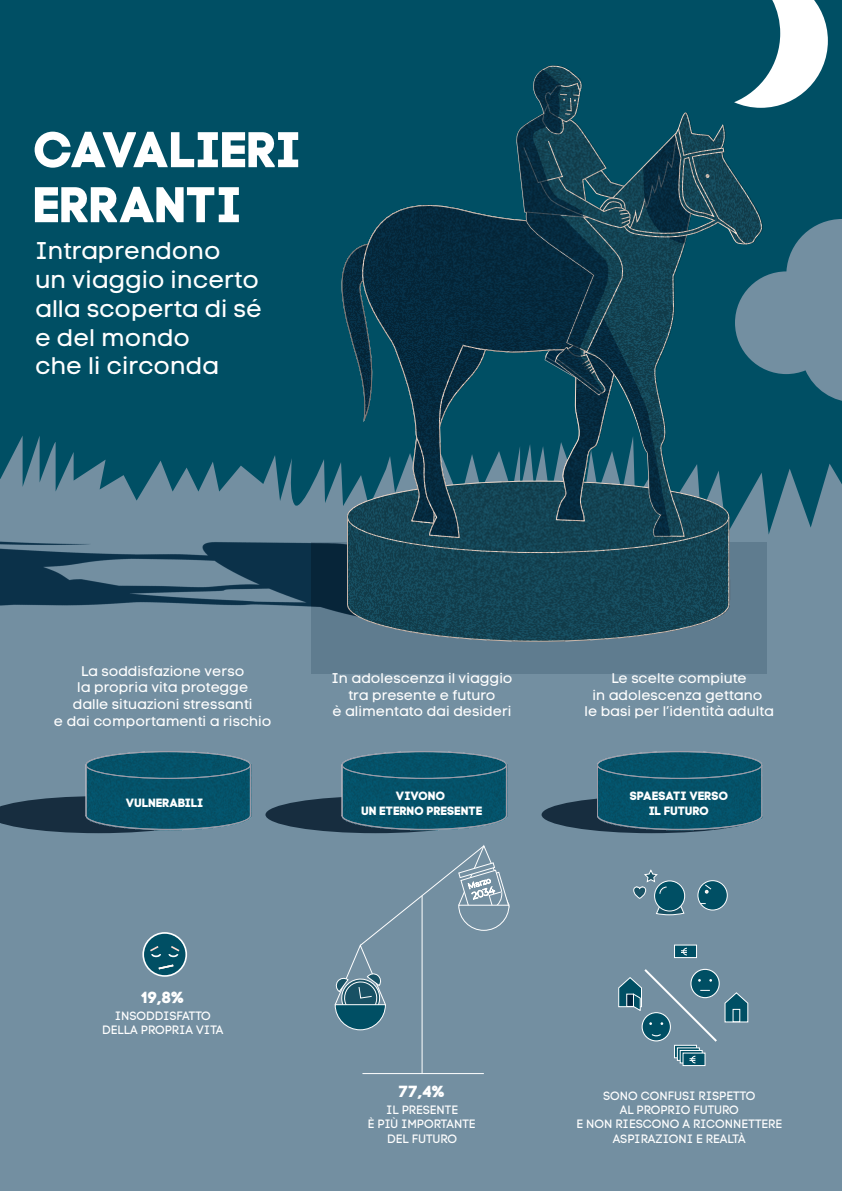
<style>
.page{position:relative;width:842px;height:1191px;background:#fff}
.page>*{position:absolute;margin:0;border:0;box-sizing:border-box;transform-origin:0 0}
.t1{font:50px/55px "Code Pro Bold";color:#fff}
.t2{font:24px/28.8px "Code Pro LC";color:#fff}
.t3{font:16px "Code Pro Bold LC";color:#fff}
.t4{font:14px/16.8px "Code Pro LC";color:#fff;text-align:center}
.t5{font:12px/14.4px "Code Pro LC";color:#fff;text-align:center}
.t6{font:12px/14.4px "Code Pro Bold";letter-spacing:.01em;color:#fff;text-align:center}
</style>
<div class="page">
<div style="left:0;top:1069px;width:842px;height:122px;background:#738fa1"></div>
<img style="left:0;top:0;width:842px;height:1069px">
<svg style="left:514px;top:0;width:328px;height:536px;background:#367082"></svg>
<svg style="left:142px;top:932px;width:45px;height:44px;background:#407788"></svg>
<hr style="left:422px;top:896px;width:1px;height:177px;background:#fff">
<hr style="left:362px;top:1073px;width:122px;height:1px;background:#fff">
<svg style="left:334px;top:866px;width:176px;height:164px;background:#728fa1"></svg>
<div style="left:698px;top:880px;width:29px;height:30px;background:#004f64;border-radius:50%"></div>
<div style="left:697px;top:880px;width:31px;height:30px;border:1px solid #fff;border-radius:50%"></div>
<svg style="left:704px;top:883px;width:8px;height:10px"></svg>
<svg style="left:655px;top:905px;width:30px;height:10px"></svg>
<div style="left:655px;top:881px;width:30px;height:30px;background:#004f64;border-radius:50%"></div>
<div style="left:654px;top:880px;width:31px;height:31px;border:1px solid #fff;border-radius:50%"></div>
<svg style="left:633px;top:869px;width:35px;height:29px"></svg>
<div style="left:683px;top:1052px;width:22px;height:14px;background:#004f64;border:1px solid #fff"></div>
<div style="left:674px;top:944px;width:23px;height:14px;background:#004f64;border:1px solid #fff"></div>
<svg style="left:681px;top:947px;width:6px;height:8px"></svg>
<svg style="left:618px;top:967px;width:131px;height:96px;background:#678a9b"></svg>
<img style="left:305px;top:30px;width:493px;height:647px">
<img style="left:561px;top:715px;width:237px;height:151px">
<svg style="left:596px;top:706px;width:167px;height:124px;background:#366c81"></svg>
<img style="left:306px;top:715px;width:237px;height:151px">
<svg style="left:341px;top:706px;width:166px;height:124px;background:#366d81"></svg>
<div style="left:50px;top:715px;width:237px;height:151px;background:#738fa1"></div>
<svg style="left:0;top:706px;width:251px;height:127px;background:#447084"></svg>
<h1 class="t1" style="left:35px;top:122px;width:268px">CAVALIERI<br>ERRANTI</h1>
<h2 class="t2" style="left:35px;top:237px;width:228px">Intraprendono<br>un viaggio incerto alla scoperta di sé e del mondo<br>che li circonda</h2>
<p class="t4" style="left:54px;top:662px;width:219px">La soddisfazione verso<br>la propria vita protegge<br>dalle situazioni stressanti<br>e dai comportamenti a rischio</p>
<p class="t4" style="left:331px;top:669px;width:183px">In adolescenza il viaggio tra presente e futuro<br>è alimentato dai desideri</p>
<p class="t6" style="left:126px;top:796px;width:79px">VULNERABILI</p>
<p class="t6" style="left:362px;top:788px;width:122px">VIVONO<br>UN ETERNO PRESENTE</p>
<p class="t4" style="left:584px;top:669px;width:191px">Le scelte compiute<br>in adolescenza gettano<br>le basi per l’identità adulta</p>
<p class="t6" style="left:630px;top:788px;width:100px">SPAESATI VERSO<br>IL FUTURO</p>
<p class="t3" style="left:142px;top:987px;width:44px">19,8%</p>
<p class="t5" style="left:102px;top:1008px;width:123px">INSODDISFATTO<br>DELLA PROPRIA VITA</p>
<p class="t3" style="left:399px;top:1081px;width:48px">77,4%</p>
<p class="t5" style="left:368px;top:1102px;width:109px">IL PRESENTE<br>È PIÙ IMPORTANTE<br>DEL FUTURO</p>
<p class="t5" style="left:576px;top:1088px;width:207px">SONO CONFUSI RISPETTO<br>AL PROPRIO FUTURO<br>E NON RIESCONO A RICONNETTERE<br>ASPIRAZIONI E REALTÀ</p>
</div>
